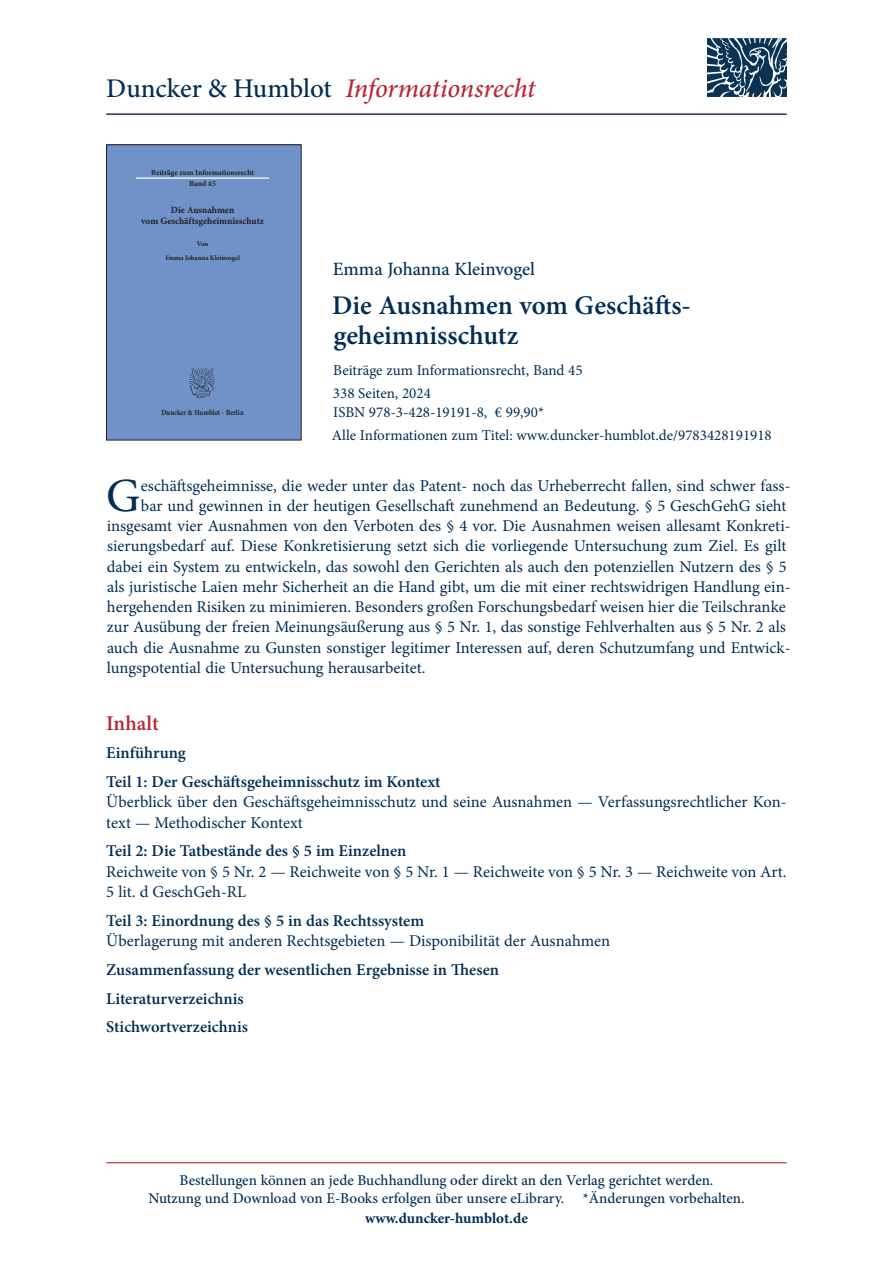
<style>
.page{position:relative;width:893px;height:1263px;background:#fff}
.page>*{position:absolute;margin:0;border:0;box-sizing:border-box;transform-origin:0 0}
.t1{font:47.7px "Minion Pro";color:#002d56}
.t2{font:600 27px/30px "Minion Pro";color:#002d56}
.t3{font:italic 500 27px "Minion Pro";letter-spacing:-.01em;color:#b72837}
.t4{font:600 21px "Minion Pro";color:#b72837}
.t5{font:500 18.75px "Minion Pro";color:#002d56}
.t6{font:16.5px/20.2px "Minion Pro";color:#002d56}
.t7{font:600 16.5px/28.8px "Minion Pro";color:#002d56}
.t8{font:500 15px/18px "Minion Pro";color:#002d56;text-align:center}
.t9{font:15px/23px "Minion Pro";color:#002d56}
.t10{font:700 15px "Minion Pro";color:#002d56}
.t11{font:700 9.6px/10.8px "Minion Pro";color:#231f20;text-align:center}
.t12{font:700 7.8px/11.4px "Minion Pro";color:#231f20;text-align:center}
.t13{font:700 7.8px "Minion Pro";color:#231f20;scale:.86 1}
.t14{font:700 6.9px/14px "Minion Pro";color:#231f20;text-align:center}
.s1{font-style:normal;color:#002d56}
</style>
<div class="page">
<hr style="left:106px;top:1162px;width:681px;height:1px;background:#b72837">
<div style="left:106px;top:145px;width:195px;height:295px;background:#7192c9"></div>
<hr style="left:136px;top:177px;width:133px;height:2px;background:#fff">
<img style="left:189px;top:367px;width:26px;height:31px">
<div style="left:106px;top:145px;width:195px;height:295px;border:1px solid #231f20"></div>
<img style="left:707px;top:38px;width:79px;height:59px">
<hr style="left:106px;top:114px;width:681px;height:1px;background:#002d56">
<h2 class="t3" style="left:106px;top:70px;width:431px"><span class="s1">Duncker &amp; Humblot</span> Informationsrecht</h2>
<p class="t12" style="left:151px;top:166px;width:105px">Beiträge zum Informationsrecht<br>Band 45</p>
<p class="t11" style="left:141px;top:204px;width:124px">Die Ausnahmen<br>vom Geschäftsgeheimnisschutz</p>
<p class="t14" style="left:165px;top:237px;width:76px">Von<br>Emma Johanna Kleinvogel</p>
<p class="t13" style="left:161px;top:407px;width:97px">Duncker &amp; Humblot · Berlin</p>
<p class="t5" style="left:333px;top:257px;width:204px">Emma Johanna Kleinvogel</p>
<h2 class="t2" style="left:332px;top:290px;width:360px">Die Ausnahmen vom Geschäfts&shy;geheimnisschutz</h2>
<p class="t9" style="left:333px;top:359px;width:251px">Beiträge zum Informationsrecht, Band 45<br>338 Seiten, 2024</p>
<p class="t9" style="left:332px;top:401px;width:442px">ISBN 978-3-428-19191-8, € 99,90*<br>Alle Informationen zum Titel: www.duncker-humblot.de/9783428191918</p>
<h1 class="t1" style="left:106px;top:464px;width:36px">G</h1>
<p class="t6" style="left:141px;top:475px;width:651px">eschäftsgeheimnisse, die weder unter das Patent- noch das Urheberrecht fallen, sind schwer fass-</p>
<p class="t6" style="left:141px;top:495px;width:647px">bar und gewinnen in der heutigen Gesellschaft zunehmend an Bedeutung. § 5 GeschGehG sieht</p>
<p class="t6" style="left:107px;top:516px;width:685px">insgesamt vier Ausnahmen von den Verboten des § 4 vor. Die Ausnahmen weisen allesamt Konkreti-</p>
<p class="t6" style="left:107px;top:536px;width:681px">sierungsbedarf auf. Diese Konkretisierung setzt sich die vorliegende Untersuchung zum Ziel. Es gilt</p>
<p class="t6" style="left:107px;top:556px;width:681px">dabei ein System zu entwickeln, das sowohl den Gerichten als auch den potenziellen Nutzern des § 5</p>
<p class="t6" style="left:107px;top:576px;width:685px">als juristische Laien mehr Sicherheit an die Hand gibt, um die mit einer rechtswidrigen Handlung ein-</p>
<p class="t6" style="left:107px;top:597px;width:680px">hergehenden Risiken zu minimieren. Besonders großen Forschungsbedarf weisen hier die Teilschranke</p>
<p class="t6" style="left:107px;top:617px;width:680px">zur Ausübung der freien Meinungsäußerung aus § 5 Nr. 1, das sonstige Fehlverhalten aus § 5 Nr. 2 als</p>
<p class="t6" style="left:107px;top:637px;width:685px">auch die Ausnahme zu Gunsten sonstiger legitimer Interessen auf, deren Schutzumfang und Entwick-</p>
<p class="t6" style="left:107px;top:657px;width:320px">lungspotential die Untersuchung herausarbeitet.</p>
<p class="t4" style="left:106px;top:708px;width:54px">Inhalt</p>
<p class="t7" style="left:106px;top:739px;width:336px">Einführung<br>Teil 1: Der Geschäftsgeheimnisschutz im Kontext</p>
<p class="t6" style="left:106px;top:792px;width:682px">Überblick über den Geschäftsgeheimnisschutz und seine Ausnahmen — Verfassungsrechtlicher Kon&shy;text — Methodischer Kontext</p>
<p class="t7" style="left:106px;top:837px;width:302px">Teil 2: Die Tatbestände des § 5 im Einzelnen</p>
<p class="t6" style="left:106px;top:861px;width:682px">Reichweite von § 5 Nr. 2 — Reichweite von § 5 Nr. 1 — Reichweite von § 5 Nr. 3 — Reichweite von Art.<br>5 lit. d GeschGeh-RL</p>
<p class="t7" style="left:106px;top:906px;width:319px">Teil 3: Einordnung des § 5 in das Rechtssystem</p>
<p class="t6" style="left:106px;top:931px;width:505px">Überlagerung mit anderen Rechtsgebieten — Disponibilität der Ausnahmen</p>
<p class="t7" style="left:106px;top:955px;width:394px">Zusammenfassung der wesentlichen Ergebnisse in Thesen<br>Literaturverzeichnis<br>Stichwortverzeichnis</p>
<p class="t8" style="left:148px;top:1171px;width:598px">Bestellungen können an jede Buchhandlung oder direkt an den Verlag gerichtet werden.<br>Nutzung und Download von E-Books erfolgen über unsere eLibrary. *Änderungen vorbehalten.</p>
<p class="t10" style="left:365px;top:1207px;width:164px">www.duncker-humblot.de</p>
</div>
